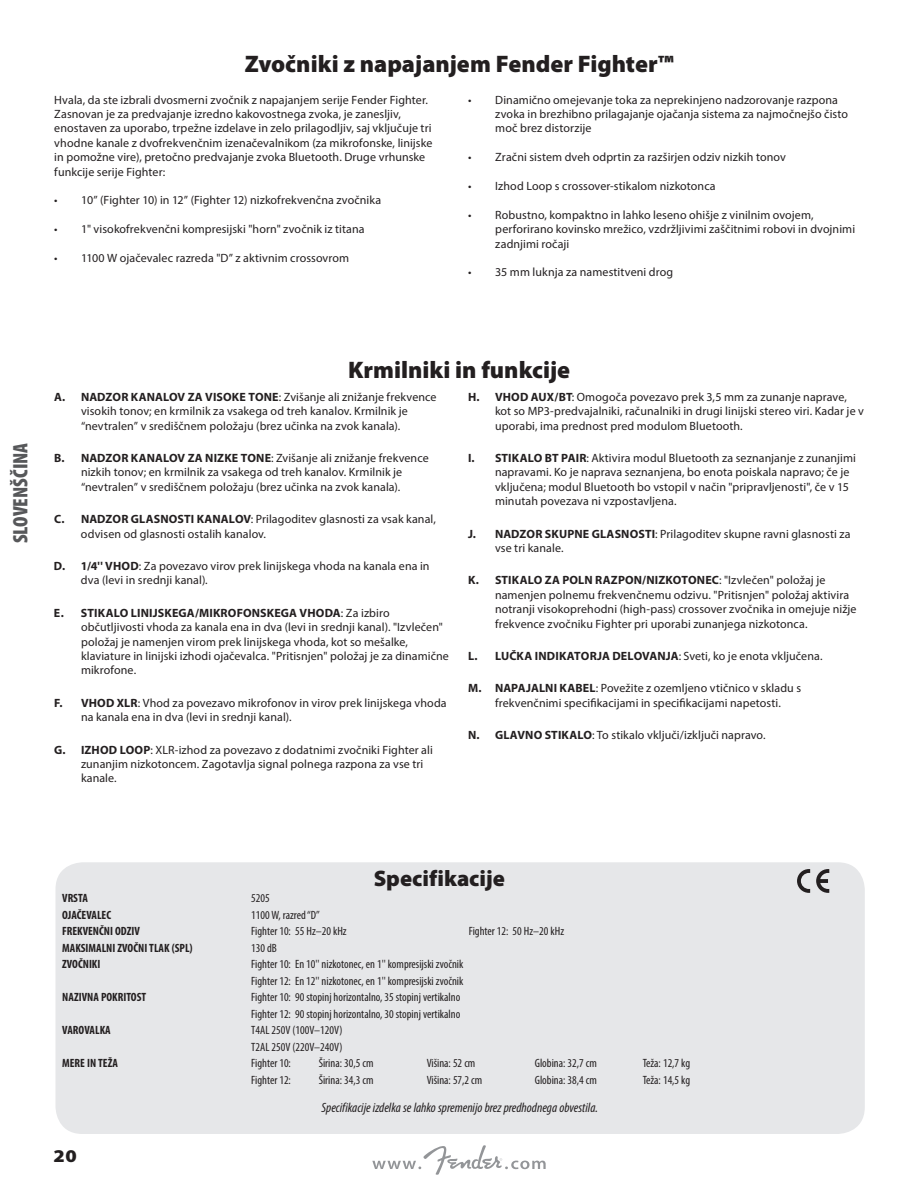
<style>
.page{position:relative;width:918px;height:1188px;background:#fff}
.page>*{position:absolute;margin:0;border:0;box-sizing:border-box;transform-origin:0 0}
.t1{font:900 24px "Myriad Pro";color:#231f20}
.t2{font:900 22.5px "Myriad Pro";color:#231f20}
.t3{font:900 condensed 21px "Myriad Pro";color:#57585a}
.t4{font:900 18px "Myriad Pro";color:#231f20;scale:1.1 1}
.t5{font:italic condensed 13.5px "Myriad Pro";color:#231f20}
.t6{font:12px/14.4px "Myriad Pro";letter-spacing:.005em;color:#231f20}
.t7{font:condensed 12px/16.5px "Myriad Pro";color:#231f20}
.t8{font:700 condensed 12px "Myriad Pro";color:#231f20}
.t9{font:700 12px "Myriad Pro";letter-spacing:.015em;color:#231f20}
.s1{font-weight:700}
.s2{font-weight:400}
</style>
<div class="page">
<div style="left:56px;top:862px;width:809px;height:272px;background:#e6e7e9;border-radius:27px"></div>
<svg style="left:797px;top:869px;width:13px;height:24px"></svg>
<svg style="left:816px;top:869px;width:13px;height:24px"></svg>
<svg style="left:372px;top:1145px;width:174px;height:30px"></svg>
<h1 class="t1" style="left:245px;top:48px;width:430px">Zvočniki z napajanjem Fender Fighter™</h1>
<p class="t6" style="left:54px;top:92px;width:380px">Hvala, da ste izbrali dvosmerni zvočnik z napajanjem serije Fender Fighter.<br>Zasnovan je za predvajanje izredno kakovostnega zvoka, je zanesljiv, enostaven za uporabo, trpežne izdelave in zelo prilagodljiv, saj vključuje tri vhodne kanale z dvofrekvenčnim izenačevalnikom (za mikrofonske, linijske in pomožne vire), pretočno predvajanje zvoka Bluetooth. Druge vrhunske funkcije serije Fighter:</p>
<p class="t6" style="left:54px;top:193px;width:328px">• 10” (Fighter 10) in 12” (Fighter 12) nizkofrekvenčna zvočnika</p>
<p class="t6" style="left:54px;top:222px;width:312px">• 1" visokofrekvenčni kompresijski "horn" zvočnik iz titana</p>
<p class="t6" style="left:54px;top:250px;width:296px">• 1100 W ojačevalec razreda "D” z aktivnim crossovrom</p>
<p class="t6" style="left:495px;top:92px;width:354px;text-indent:-27px">• Dinamično omejevanje toka za neprekinjeno nadzorovanje razpona zvoka in brezhibno prilagajanje ojačanja sistema za najmočnejšo čisto moč brez distorzije</p>
<p class="t6" style="left:468px;top:150px;width:319px">• Zračni sistem dveh odprtin za razširjen odziv nizkih tonov</p>
<p class="t6" style="left:468px;top:178px;width:249px">• Izhod Loop s crossover-stikalom nizkotonca</p>
<p class="t6" style="left:495px;top:207px;width:361px;text-indent:-27px">• Robustno, kompaktno in lahko leseno ohišje z vinilnim ovojem, perforirano kovinsko mrežico, vzdržljivimi zaščitnimi robovi in dvojnimi zadnjimi ročaji</p>
<p class="t6" style="left:468px;top:265px;width:206px">• 35 mm luknja za namestitveni drog</p>
<h3 class="t3" style="left:7px;top:543px;width:102px;rotate:-90deg">SLOVENŠČINA</h3>
<h1 class="t1" style="left:348px;top:354px;width:224px">Krmilniki in funkcije</h1>
<p class="t6" style="left:81px;top:389px;width:357px;text-indent:-27px"><span class="s1">A. NADZOR KANALOV ZA VISOKE TONE</span>: Zvišanje ali znižanje frekvence visokih tonov; en krmilnik za vsakega od treh kanalov. Krmilnik je “nevtralen” v središčnem položaju (brez učinka na zvok kanala).</p>
<p class="t6" style="left:54px;top:451px;width:376px;text-align:center"><span class="s1">B. NADZOR KANALOV ZA NIZKE TONE</span>: Zvišanje ali znižanje frekvence nizkih tonov; en krmilnik za vsakega od treh kanalov. Krmilnik je “nevtralen” v središčnem položaju (brez učinka na zvok kanala).</p>
<p class="t6" style="left:81px;top:512px;width:356px;text-indent:-27px"><span class="s1">C. NADZOR GLASNOSTI KANALOV</span>: Prilagoditev glasnosti za vsak kanal, odvisen od glasnosti ostalih kanalov.</p>
<p class="t6" style="left:81px;top:559px;width:350px;text-indent:-27px"><span class="s1">D. 1/4'' VHOD</span>: Za povezavo virov prek linijskega vhoda na kanala ena in dva (levi in srednji kanal).</p>
<p class="t6" style="left:81px;top:605px;width:369px;text-indent:-27px"><span class="s1">E. STIKALO LINIJSKEGA/MIKROFONSKEGA VHODA</span>: Za izbiro občutljivosti vhoda za kanala ena in dva (levi in srednji kanal). "Izvlečen" položaj je namenjen virom prek linijskega vhoda, kot so mešalke, klaviature in linijski izhodi ojačevalca. "Pritisnjen" položaj je za dinamične mikrofone.</p>
<p class="t6" style="left:81px;top:695px;width:367px;text-indent:-27px"><span class="s1">F. VHOD XLR</span>: Vhod za povezavo mikrofonov in virov prek linijskega vhoda na kanala ena in dva (levi in srednji kanal).</p>
<p class="t6" style="left:81px;top:742px;width:353px;text-indent:-27px"><span class="s1">G. IZHOD LOOP</span>: XLR-izhod za povezavo z dodatnimi zvočniki Fighter ali zunanjim nizkotoncem. Zagotavlja signal polnega razpona za vse tri kanale.</p>
<p class="t6" style="left:495px;top:389px;width:371px;text-indent:-27px"><span class="s1">H. VHOD AUX/BT</span>: Omogoča povezavo prek 3,5 mm za zunanje naprave, kot so MP3-predvajalniki, računalniki in drugi linijski stereo viri. Kadar je v uporabi, ima prednost pred modulom Bluetooth.</p>
<p class="t6" style="left:495px;top:451px;width:363px;text-indent:-27px"><span class="s1">I. STIKALO BT PAIR</span>: Aktivira modul Bluetooth za seznanjanje z zunanjimi napravami. Ko je naprava seznanjena, bo enota poiskala napravo; če je vključena; modul Bluetooth bo vstopil v način "pripravljenosti", če v 15 minutah povezava ni vzpostavljena.</p>
<p class="t6" style="left:495px;top:526px;width:357px;text-indent:-27px"><span class="s1">J. NADZOR SKUPNE GLASNOSTI</span>: Prilagoditev skupne ravni glasnosti za vse tri kanale.</p>
<p class="t6" style="left:495px;top:573px;width:363px;text-indent:-27px"><span class="s1">K. STIKALO ZA POLN RAZPON/NIZKOTONEC</span>: "Izvlečen" položaj je namenjen polnemu frekvenčnemu odzivu. "Pritisnjen" položaj aktivira notranji visokoprehodni (high-pass) crossover zvočnika in omejuje nižje frekvence zvočniku Fighter pri uporabi zunanjega nizkotonca.</p>
<p class="t9" style="left:468px;top:648px;width:356px">L. LUČKA INDIKATORJA DELOVANJA<span class="s2">: Sveti, ko je enota vključena.</span></p>
<p class="t6" style="left:468px;top:681px;width:335px;text-align:center"><span class="s1">M. NAPAJALNI KABEL</span>: Povežite z ozemljeno vtičnico v skladu s frekvenčnimi specifikacijami in specifikacijami napetosti.</p>
<p class="t6" style="left:468px;top:728px;width:299px"><span class="s1">N. GLAVNO STIKALO</span>: To stikalo vključi/izključi napravo.</p>
<h2 class="t2" style="left:374px;top:863px;width:133px">Specifikacije</h2>
<p class="t8" style="left:62px;top:891px;width:27px">VRSTA</p>
<p class="t7" style="left:251px;top:890px;width:20px">5205</p>
<p class="t8" style="left:62px;top:907px;width:50px">OJAČEVALEC</p>
<p class="t7" style="left:251px;top:907px;width:70px">1100 W, razred “D”</p>
<p class="t8" style="left:62px;top:924px;width:79px">FREKVENČNI ODZIV</p>
<p class="t7" style="left:251px;top:923px;width:97px">Fighter 10: 55 Hz–20 kHz</p>
<p class="t7" style="left:469px;top:923px;width:97px">Fighter 12: 50 Hz–20 kHz</p>
<p class="t8" style="left:62px;top:940px;width:132px">MAKSIMALNI ZVOČNI TLAK (SPL)</p>
<p class="t7" style="left:251px;top:940px;width:27px">130 dB</p>
<p class="t8" style="left:62px;top:957px;width:40px">ZVOČNIKI</p>
<p class="t7" style="left:251px;top:956px;width:214px">Fighter 10: En 10'' nizkotonec, en 1'' kompresijski zvočnik<br>Fighter 12: En 12'' nizkotonec, en 1'' kompresijski zvočnik</p>
<p class="t8" style="left:62px;top:990px;width:85px">NAZIVNA POKRITOST</p>
<p class="t7" style="left:251px;top:989px;width:211px">Fighter 10: 90 stopinj horizontalno, 35 stopinj vertikalno<br>Fighter 12: 90 stopinj horizontalno, 30 stopinj vertikalno</p>
<p class="t8" style="left:62px;top:1023px;width:50px">VAROVALKA</p>
<p class="t7" style="left:251px;top:1022px;width:93px">T4AL 250V (100V–120V)<br>T2AL 250V (220V–240V)</p>
<p class="t8" style="left:62px;top:1056px;width:57px">MERE IN TEŽA</p>
<p class="t7" style="left:251px;top:1055px;width:41px">Fighter 10:</p>
<p class="t7" style="left:319px;top:1055px;width:56px">Širina: 30,5 cm</p>
<p class="t7" style="left:427px;top:1055px;width:50px">Višina: 52 cm</p>
<p class="t7" style="left:535px;top:1055px;width:64px">Globina: 32,7 cm</p>
<p class="t7" style="left:643px;top:1055px;width:49px">Teža: 12,7 kg</p>
<p class="t7" style="left:251px;top:1072px;width:41px">Fighter 12:</p>
<p class="t7" style="left:319px;top:1072px;width:56px">Širina: 34,3 cm</p>
<p class="t7" style="left:427px;top:1072px;width:57px">Višina: 57,2 cm</p>
<p class="t7" style="left:535px;top:1072px;width:64px">Globina: 38,4 cm</p>
<p class="t7" style="left:643px;top:1072px;width:49px">Teža: 14,5 kg</p>
<p class="t5" style="left:321px;top:1100px;width:278px">Specifikacije izdelka se lahko spremenijo brez predhodnega obvestila.</p>
<h3 class="t4" style="left:53px;top:1144px;width:23px">20</h3>
</div>
